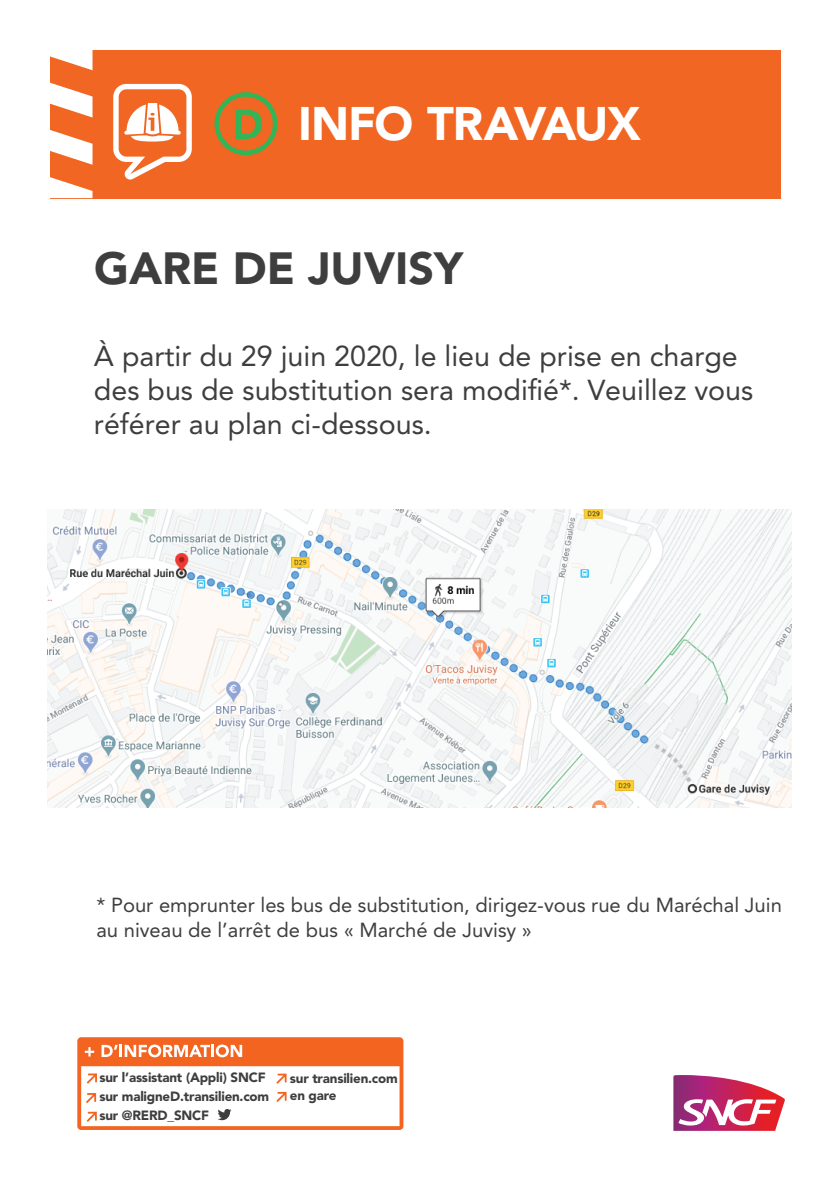
<style>
.page{position:relative;width:835px;height:1180px;background:#fff}
.page>*{position:absolute;margin:0;border:0;box-sizing:border-box;transform-origin:0 0}
.t1{font:900 46.69px "Avenir LT Std";letter-spacing:-.025em;color:#fff}
.t2{font:900 44.73px "Avenir LT Std";color:#3e3e3f}
.t3{font:28.59px/34.3px "Avenir LT Std";color:#3e3e3f}
.t4{font:20.2px/24.3px "Avenir LT Std";color:#3e3e3f}
.t5{font:900 13.37px "Avenir LT Std";letter-spacing:-.015em;color:#3e3e3f}
</style>
<div class="page">
<div style="left:50px;top:50px;width:730px;height:148px;background:#f16622"></div>
<svg style="left:50px;top:50px;width:42px;height:148px"></svg>
<svg style="left:113px;top:84px;width:79px;height:96px"></svg>
<svg style="left:214px;top:92px;width:63px;height:63px"></svg>
<svg style="left:673px;top:1075px;width:112px;height:56px"></svg>
<svg style="left:77px;top:1037px;width:326px;height:93px"></svg>
<img style="left:48px;top:509px;width:743px;height:298px">
<h1 class="t1" style="left:298px;top:96px;width:344px">INFO TRAVAUX</h1>
<h2 class="t2" style="left:94px;top:242px;width:370px">GARE DE JUVISY</h2>
<p class="t3" style="left:94px;top:339px;width:660px">À partir du 29 juin 2020, le lieu de prise en charge des bus de substitution sera modifié*. Veuillez vous référer au plan ci-dessous.</p>
<p class="t4" style="left:96px;top:893px;width:686px">* Pour emprunter les bus de substitution, dirigez-vous rue du Maréchal Juin au niveau de l’arrêt de bus « Marché de Juvisy »</p>
<p class="t5" style="left:99px;top:1069px;width:168px">sur l’assistant (Appli) SNCF</p>
<p class="t5" style="left:99px;top:1088px;width:171px">sur maligneD.transilien.com</p>
<p class="t5" style="left:99px;top:1107px;width:111px">sur @RERD_SNCF</p>
<p class="t5" style="left:290px;top:1069px;width:109px">sur transilien.com</p>
<p class="t5" style="left:290px;top:1087px;width:48px">en gare</p>
</div>
